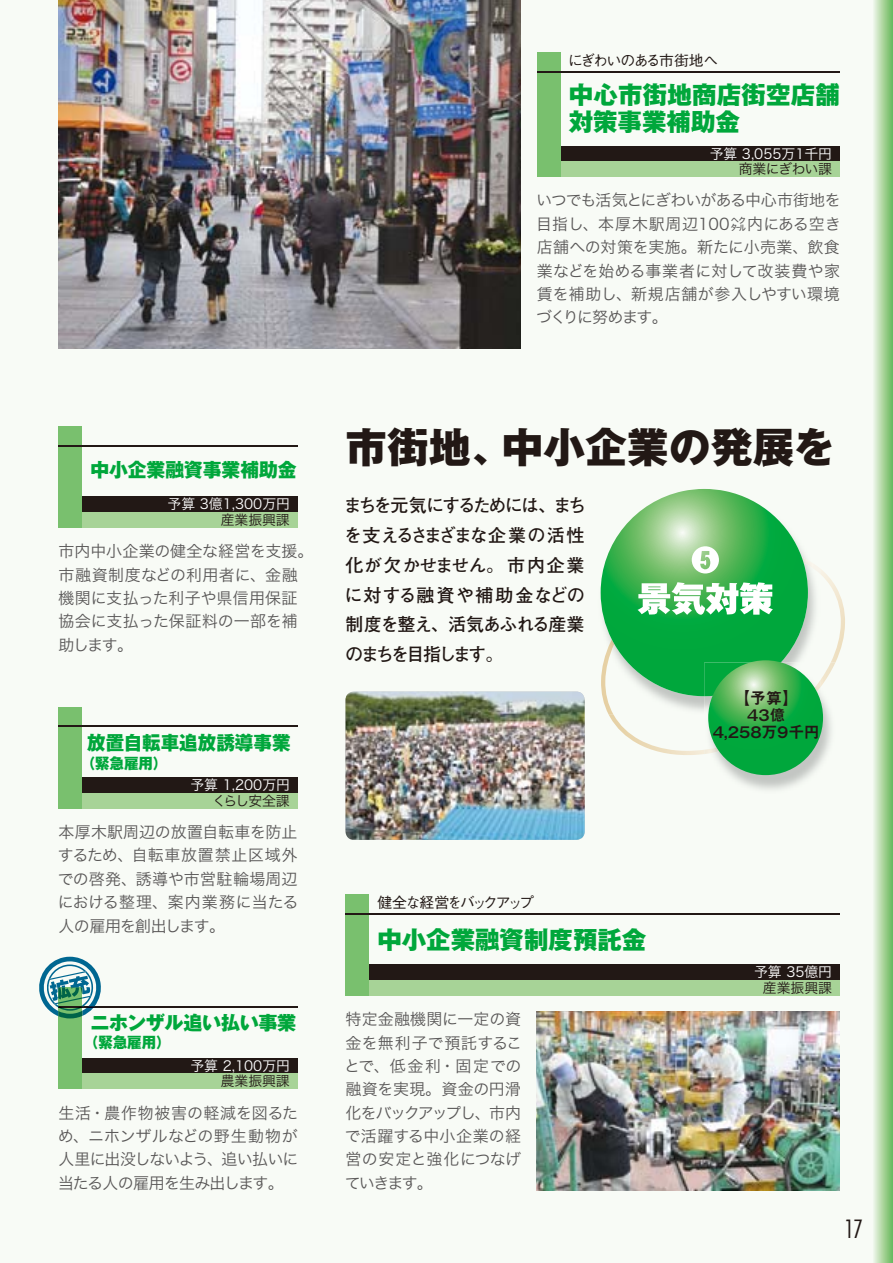
<style>
.page{position:relative;width:893px;height:1263px;background:#f8fbf6}
.page>*{position:absolute;margin:0;border:0;box-sizing:border-box;transform-origin:0 0}
.t1{font:800 41.4px "Gothic MB101 Pro";letter-spacing:.01em;color:#221815}
.t2{font:800 24.45px/26.5px "Gothic MB101 Pro";color:#00a73b}
.t3{font:300 condensed 24.45px "Futura";color:#221815}
.t4{font:800 19.2px "Gothic MB101 Pro";color:#00a73b}
.t5{font:800 19.2px "Gothic MB101 Pro";letter-spacing:-.02em;color:#00a73b}
.t6{font:700 18px/29.7px "Futo Go B101 Pro";letter-spacing:-.05em;color:#221815;text-align:justify}
.t7{font:15.9px/23.4px "Hira Kaku Pro W3";letter-spacing:-.01em;color:#595757;text-align:justify}
.t8{font:15.9px/17px "Midashi Go Pro MB31";letter-spacing:-.16em;color:#221815;text-align:center}
.t9{font:800 14.85px "Gothic MB101 Pro";color:#00a73b}
.t10{font:500 14.85px "Gothic BBB Pro";letter-spacing:-.14em;color:#221815}
.t11{font:500 14.85px "Gothic BBB Pro";letter-spacing:-.11em;color:#221815}
.t12{font:13.8px "Hira Kaku Pro W3";color:#fff}
.t13{font:13.8px "Hira Kaku Pro W3";color:#221815}
.t14{font:13.8px "Hira Kaku Pro W3";letter-spacing:-.03em;color:#221815}
</style>
<div class="page">
<img style="left:58px;top:0;width:463px;height:349px">
<svg style="left:874px;top:0;width:19px;height:1263px;background:#a8d49d"></svg>
<img style="left:715px;top:755px;width:110px;height:35px">
<div style="left:708px;top:660px;width:115px;height:115px;background:#00a73c;border-radius:57px"></div>
<div style="left:74px;top:777px;width:224px;height:16px;background:#221815"></div>
<div style="left:74px;top:496px;width:224px;height:16px;background:#221815"></div>
<div style="left:361px;top:964px;width:479px;height:16px;background:#221815"></div>
<div style="left:74px;top:1058px;width:224px;height:16px;background:#221815"></div>
<div style="left:74px;top:793px;width:224px;height:15px;background:#a7d397"></div>
<div style="left:74px;top:512px;width:224px;height:16px;background:#a7d397"></div>
<div style="left:361px;top:980px;width:479px;height:15px;background:#a7d397"></div>
<div style="left:74px;top:1074px;width:224px;height:15px;background:#a7d397"></div>
<div style="left:58px;top:707px;width:24px;height:101px;background:#79c06e"></div>
<div style="left:58px;top:426px;width:24px;height:102px;background:#79c06e"></div>
<div style="left:345px;top:894px;width:24px;height:101px;background:#79c06e"></div>
<div style="left:58px;top:988px;width:24px;height:101px;background:#79c06e"></div>
<img style="left:537px;top:1011px;width:303px;height:180px">
<svg style="left:601px;top:489px;width:244px;height:266px"></svg>
<hr style="left:58px;top:725px;width:240px;height:2px;background:#221815">
<hr style="left:58px;top:445px;width:240px;height:1px;background:#221815">
<hr style="left:345px;top:913px;width:495px;height:1px;background:#221815">
<hr style="left:58px;top:1006px;width:240px;height:2px;background:#221815">
<img style="left:345px;top:691px;width:240px;height:149px">
<div style="left:553px;top:146px;width:287px;height:16px;background:#221815"></div>
<div style="left:553px;top:162px;width:287px;height:15px;background:#a7d397"></div>
<div style="left:537px;top:52px;width:24px;height:125px;background:#79c06e"></div>
<hr style="left:537px;top:71px;width:303px;height:1px;background:#221815">
<svg style="left:39px;top:957px;width:62px;height:61px"></svg>
<p class="t4" style="left:90px;top:454px;width:208px">中小企業融資事業補助金</p>
<p class="t12" style="left:168px;top:492px;width:124px">予算 3億1,300万円</p>
<p class="t13" style="left:221px;top:507px;width:71px">産業振興課</p>
<p class="t7" style="left:58px;top:538px;width:257px;text-align:left">市内中小企業の健全な経営を支援。市融資制度などの利用者に、金融機関に支払った利子や県信用保証協会に支払った保証料の一部を補助します。</p>
<p class="t4" style="left:87px;top:727px;width:205px">放置自転車追放誘導事業</p>
<p class="t9" style="left:81px;top:751px;width:88px">（緊急雇用）</p>
<p class="t12" style="left:190px;top:772px;width:101px">予算 1,200万円</p>
<p class="t13" style="left:213px;top:788px;width:79px">くらし安全課</p>
<p class="t7" style="left:58px;top:819px;width:242px">本厚木駅周辺の放置自転車を防止するため、自転車放置禁止区域外での啓発、誘導や市営駐輪場周辺における整理、案内業務に当たる人の雇用を創出します。</p>
<p class="t5" style="left:90px;top:1006px;width:208px">ニホンザル追い払い事業</p>
<p class="t9" style="left:84px;top:1030px;width:88px">（緊急雇用）</p>
<p class="t12" style="left:190px;top:1053px;width:101px">予算 2,100万円</p>
<p class="t13" style="left:221px;top:1069px;width:71px">農業振興課</p>
<p class="t7" style="left:58px;top:1100px;width:242px">生活・農作物被害の軽減を図るため、ニホンザルなどの野生動物が人里に出没しないよう、追い払いに当たる人の雇用を生み出します。</p>
<p class="t11" style="left:568px;top:49px;width:152px">にぎわいのある市街地へ</p>
<h2 class="t2" style="left:569px;top:78px;width:273px">中心市街地商店街空店舗対策事業補助金</h2>
<p class="t12" style="left:710px;top:141px;width:124px">予算 3,055万1千円</p>
<p class="t14" style="left:739px;top:157px;width:95px">商業にぎわい課</p>
<p class="t7" style="left:536px;top:188px;width:306px">いつでも活気とにぎわいがある中心市街地を目指し、本厚木駅周辺100㌶内にある空き店舗への対策を実施。新たに小売業、飲食業などを始める事業者に対して改装費や家賃を補助し、新規店舗が参入しやすい環境づくりに努めます。</p>
<h1 class="t1" style="left:345px;top:412px;width:491px">市街地、中小企業の発展を</h1>
<p class="t6" style="left:344px;top:488px;width:244px">まちを元気にするためには、まちを支えるさまざまな企業の活性化が欠かせません。市内企業に対する融資や補助金などの制度を整え、活気あふれる産業のまちを目指します。</p>
<p class="t10" style="left:377px;top:891px;width:158px">健全な経営をバックアップ</p>
<h2 class="t2" style="left:377px;top:923px;width:270px">中小企業融資制度預託金</h2>
<p class="t7" style="left:344px;top:1006px;width:180px">特定金融機関に一定の資金を無利子で預託することで、低金利・固定での融資を実現。資金の円滑化をバックアップし、市内で活躍する中小企業の経営の安定と強化につなげていきます。</p>
<p class="t8" style="left:711px;top:688px;width:111px">【予算】<br>４３億<br>４,２５８万９千円</p>
<p class="t12" style="left:754px;top:960px;width:79px">予算 35億円</p>
<p class="t13" style="left:763px;top:975px;width:71px">産業振興課</p>
<h2 class="t3" style="left:844px;top:1213px;width:21px">17</h2>
</div>
